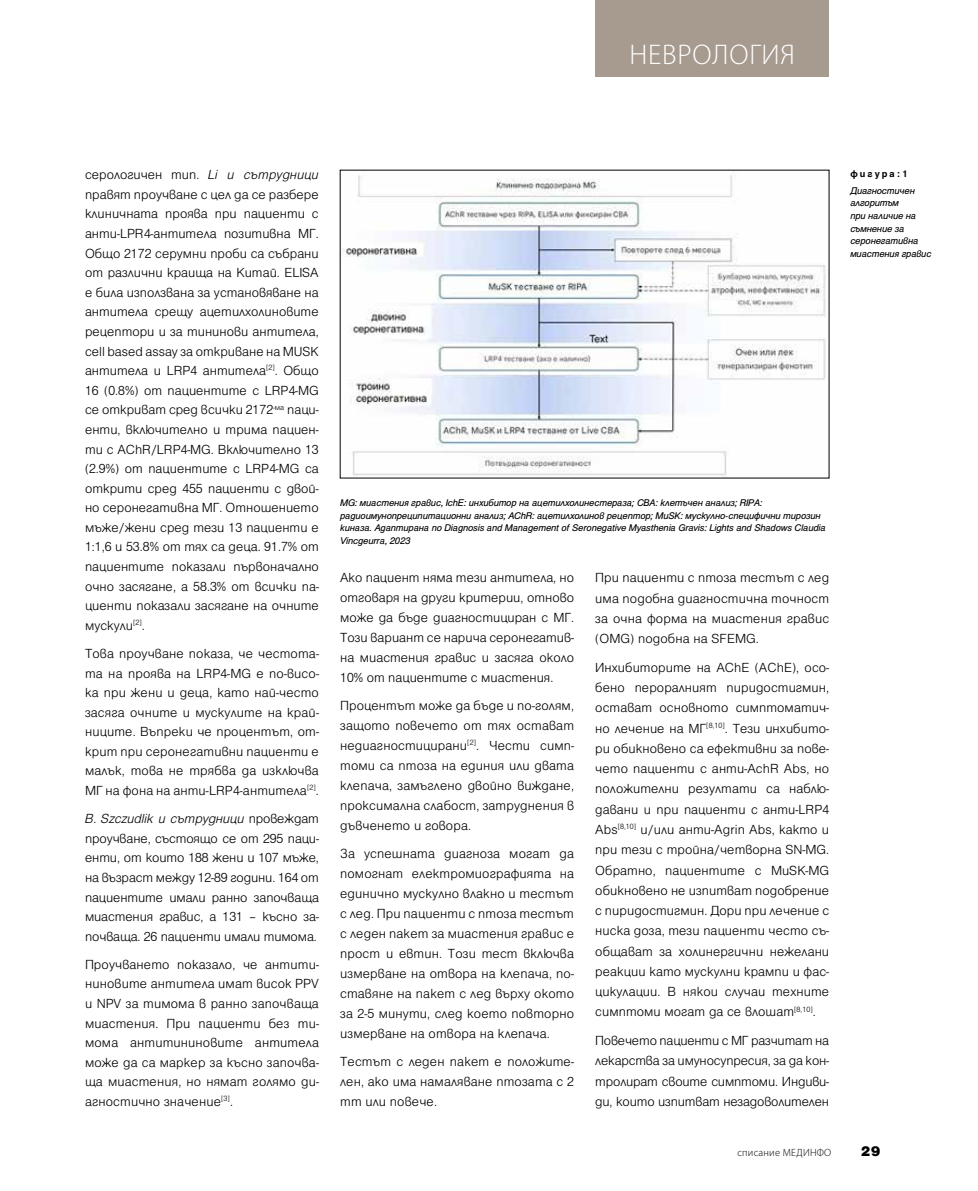
<style>
.page{position:relative;width:978px;height:1191px;background:#fff}
.page>*{position:absolute;margin:0;border:0;box-sizing:border-box;transform-origin:0 0}
.t1{font:300 28.5px "Myriad Pro";letter-spacing:.03em;color:#fff}
.t2{font:900 15px "Helen Pro";color:#000}
.t3{font:300 14.25px/19.6px "Helen Pro";letter-spacing:.01em;color:#000;text-align:justify}
.t4{font:italic 10.5px/12.6px "Helen Pro";letter-spacing:-.01em;color:#000}
.t5{font:300 10.5px "Myriad Pro";letter-spacing:.02em;color:#000}
.t6{font:700 10.5px "Helen Pro";letter-spacing:.2em;color:#000}
.s1{font-style:italic}
</style>
<div class="page">
<div style="left:595px;top:0;width:234px;height:77px;background:#a79b8f"></div>
<img style="left:342px;top:175px;width:484px;height:301px">
<h1 class="t1" style="left:629px;top:37px;width:167px">НЕВРОЛОГИЯ</h1>
<p class="t3" style="left:85px;top:165px;width:235px">серологичен тип. <span class="s1">Li и сътрудници </span>правят проучване с цел да се разбере клиничната проява при пациенти с анти-LPR4-антитела позитивна МГ.<br>Общо 2172 серумни проби са събрани от различни краища на Китай. ELISA е била използвана за установяване на антитела срещу ацетилхолиновите рецептори и за тининови антитела, cell based assay за откриване на MUSK антитела и LRP4 антитела<sup>[2]</sup>. Общо 16 (0.8%) от пациентите с LRP4-MG се откриват сред всички 2172<sup>-ма</sup> паци&shy;енти, включително и трима пациен&shy;ти с AChR/LRP4-MG. Включително 13 (2.9%) от пациентите с LRP4-MG са открити сред 455 пациенти с двой&shy;но серонегативна МГ. Отношението мъже/жени сред тези 13 пациенти е 1:1,6 и 53.8% от тях са деца. 91.7% от пациентите показали първоначално очно засягане, а 58.3% от всички па&shy;циенти показали засягане на очните мускули<sup>[2]</sup>.</p>
<p class="t3" style="left:85px;top:643px;width:235px">Това проучване показа, че честота&shy;та на проява на LRP4-MG е по-висо&shy;ка при жени и деца, като най-често засяга очните и мускулите на край&shy;ниците. Въпреки че процентът, от&shy;крит при серонегативни пациенти е малък, това не трябва да изключва МГ на фона на анти-LRP4-антитела<sup>[2]</sup>.</p>
<p class="t3" style="left:85px;top:809px;width:235px"><span class="s1">В. Szczudlik и сътрудници</span> провеждат проучване, състоящо се от 295 паци&shy;енти, от които 188 жени и 107 мъже, на възраст между 12-89 години. 164 от пациентите имали ранно започваща миастения гравис, а 131 – късно за&shy;почваща. 26 пациенти имали тимома.</p>
<p class="t3" style="left:85px;top:954px;width:235px">Проучването показало, че антити&shy;ниновите антитела имат висок PPV и NPV за тимома в ранно започваща миастения. При пациенти без ти&shy;мома антитининовите антитела може да са маркер за късно започва&shy;ща миастения, но нямат голямо ди&shy;агностично значение<sup>[3]</sup>.</p>
<p class="t6" style="left:850px;top:168px;width:59px">фигура:1</p>
<p class="t4" style="left:850px;top:184px;width:83px">Диагностичен алгоритъм<br>при наличие на съмнение за серонегативна миастения гравис</p>
<p class="t4" style="left:340px;top:496px;width:487px">MG: миастения гравис, IchE: инхибитор на ацетилхолинестераза; CBA: клетъчен анализ; RIPA: радиоимунопреципитационни анализ; AChR: ацетилхолинов рецептор; MuSK: мускулно-специфични тирозин киназа. Адаптирана по Diagnosis and Management of Seronegative Myasthenia Gravis: Lights and Shadows Claudia Vincgeurra, 2023</p>
<p class="t3" style="left:340px;top:568px;width:235px">Ако пациент няма тези антитела, но отговаря на други критерии, отново може да бъде диагностициран с МГ.<br>Този вариант се нарича серонегатив&shy;на миастения гравис и засяга около 10% от пациентите с миастения.</p>
<p class="t3" style="left:340px;top:696px;width:235px">Процентът може да бъде и по-голям, защото повечето от тях остават недиагностицирани<sup>[2]</sup>. Чести симп&shy;томи са птоза на единия или двата клепача, замъглено двойно виждане, проксимална слабост, затруднения в дъвченето и говора.</p>
<p class="t3" style="left:340px;top:844px;width:235px">За успешната диагноза могат да помогнат електромиографията на единично мускулно влакно и тестът с лед. При пациенти с птоза тестът с леден пакет за миастения гравис е прост и евтин. Този тест включва измерване на отвора на клепача, по&shy;ставяне на пакет с лед върху окото за 2-5 минути, след което повторно измерване на отвора на клепача.</p>
<p class="t3" style="left:340px;top:1051px;width:235px">Тестът с леден пакет е положите&shy;лен, ако има намаляване птозaта с 2 mm или повече.</p>
<p class="t3" style="left:595px;top:568px;width:235px;line-height:20.2px">При пациенти с птоза тестът с лед има подобна диагностична точност за очна форма на миастения гравис (OMG) подобна на SFEMG.</p>
<p class="t3" style="left:595px;top:657px;width:235px;line-height:20.2px">Инхибиторите на AChE (AChE), осо&shy;бено пероралният пиридостигмин, остават основното симптоматич&shy;но лечение на MГ<sup>[8,10]</sup>. Тези инхибито&shy;ри обикновено са ефективни за пове&shy;чето пациенти с анти-AchR Abs, но положителни резултати са наблю&shy;давани и при пациенти с анти-LRP4<br>Abs<sup>[8,10]</sup> и/или анти-Agrin Abs, както и при тези с тройна/четворна SN-MG.<br>Обратно, пациентите с MuSK-MG обикновено не изпитват подобрение с пиридостигмин. Дори при лечение с ниска доза, тези пациенти често съ&shy;общават за холинергични нежелани реакции като мускулни крампи и фас&shy;цикулации. В някои случаи техните симптоми могат да се влошат<sup>[8,10]</sup>.</p>
<p class="t3" style="left:595px;top:1030px;width:235px;line-height:20.2px">Повечето пациенти с MГ разчитат на лекарства за имуносупресия, за да кон&shy;тролират своите симптоми. Индиви&shy;ди, които изпитват незадоволителен</p>
<p class="t5" style="left:737px;top:1146px;width:95px">списание МЕДИНФО</p>
<p class="t2" style="left:861px;top:1142px;width:21px">29</p>
</div>
